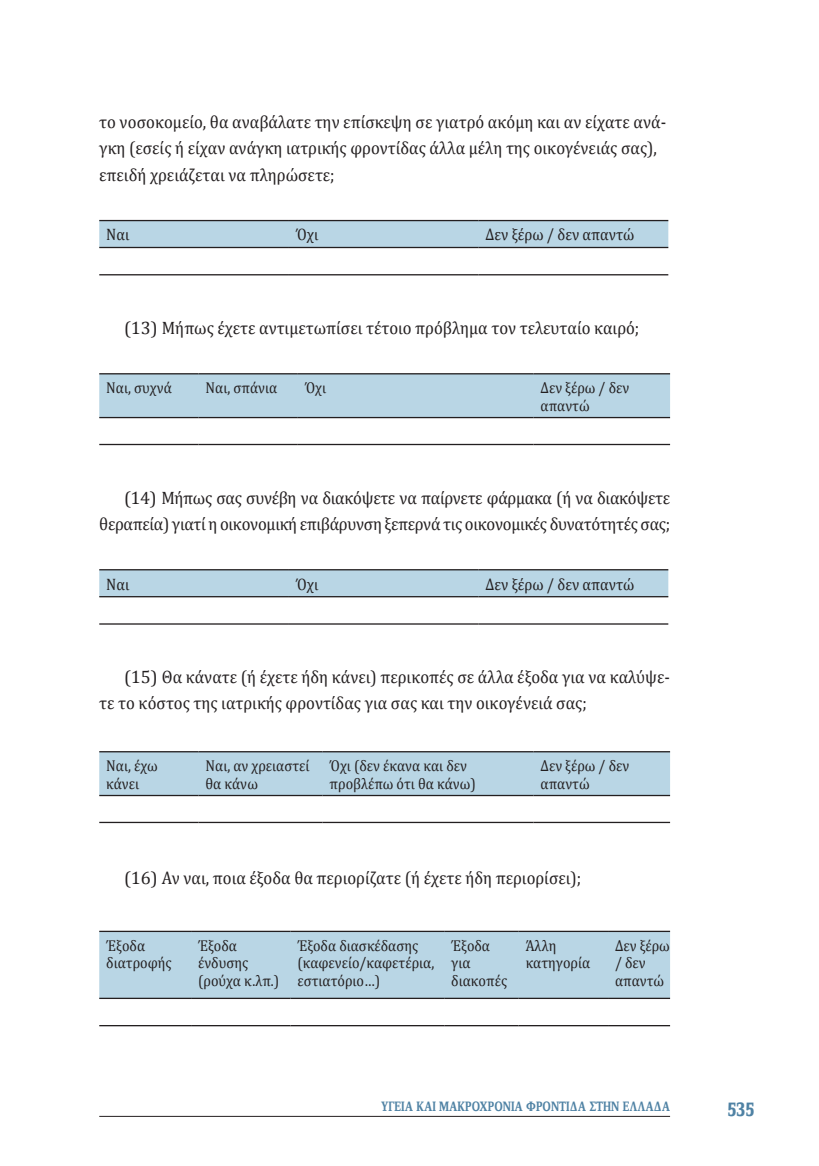
<style>
.page{position:relative;width:819px;height:1166px;background:#fff}
.page>*{position:absolute;margin:0;border:0;box-sizing:border-box;transform-origin:0 0}
.t1{font:700 21px "Zine Serif Dis Greek";color:#4f82a4;scale:.9 1}
.t2{font:18.03px/26.2px "Cambria";color:#231f20}
.t3{font:18.03px/26.2px "Cambria";color:#231f20;scale:.92 1}
.t4{font:18.03px/26.2px "Cambria";letter-spacing:-.02em;color:#231f20;text-align:right}
.t5{font:16.62px "Cambria";color:#231f20;scale:.9 1}
.t6{font:15.75px/17.5px "Cambria";color:#231f20;scale:.9 1}
.t7{font:500 14px "Zine Serif Dis Greek";color:#4f82a4;scale:.94 1}
</style>
<div class="page">
<hr style="left:99px;top:1116px;width:571px;height:1px;background:#231f20">
<svg style="left:99px;top:221px;width:569px;height:26px;background:#b6d3e2"></svg>
<hr style="left:99px;top:220px;width:190px;height:1px;background:#231f20">
<hr style="left:289px;top:220px;width:189px;height:1px;background:#231f20">
<hr style="left:478px;top:220px;width:190px;height:1px;background:#231f20">
<hr style="left:99px;top:247px;width:190px;height:1px;background:#231f20">
<hr style="left:289px;top:247px;width:189px;height:1px;background:#231f20">
<hr style="left:478px;top:247px;width:190px;height:1px;background:#231f20">
<hr style="left:99px;top:274px;width:190px;height:1px;background:#231f20">
<hr style="left:289px;top:274px;width:189px;height:1px;background:#231f20">
<hr style="left:478px;top:274px;width:190px;height:1px;background:#231f20">
<div style="left:99px;top:374px;width:571px;height:43px;background:#b9d6e5"></div>
<hr style="left:99px;top:373px;width:99px;height:1px;background:#231f20">
<hr style="left:198px;top:373px;width:100px;height:1px;background:#231f20">
<hr style="left:298px;top:373px;width:235px;height:1px;background:#231f20">
<hr style="left:533px;top:373px;width:137px;height:1px;background:#231f20">
<hr style="left:99px;top:417px;width:99px;height:1px;background:#231f20">
<hr style="left:198px;top:417px;width:100px;height:1px;background:#231f20">
<hr style="left:298px;top:417px;width:235px;height:1px;background:#231f20">
<hr style="left:533px;top:417px;width:137px;height:1px;background:#231f20">
<hr style="left:99px;top:444px;width:99px;height:1px;background:#231f20">
<hr style="left:198px;top:444px;width:100px;height:1px;background:#231f20">
<hr style="left:298px;top:444px;width:235px;height:1px;background:#231f20">
<hr style="left:533px;top:444px;width:137px;height:1px;background:#231f20">
<div style="left:99px;top:570px;width:569px;height:26px;background:#b9d6e5"></div>
<hr style="left:99px;top:569px;width:190px;height:1px;background:#231f20">
<hr style="left:289px;top:569px;width:189px;height:1px;background:#231f20">
<hr style="left:478px;top:569px;width:190px;height:1px;background:#231f20">
<hr style="left:99px;top:596px;width:190px;height:1px;background:#231f20">
<hr style="left:289px;top:596px;width:189px;height:1px;background:#231f20">
<hr style="left:478px;top:596px;width:190px;height:1px;background:#231f20">
<hr style="left:99px;top:623px;width:190px;height:2px;background:#231f20">
<hr style="left:289px;top:623px;width:189px;height:2px;background:#231f20">
<hr style="left:478px;top:623px;width:190px;height:2px;background:#231f20">
<div style="left:99px;top:752px;width:571px;height:43px;background:#b9d6e5"></div>
<hr style="left:99px;top:751px;width:99px;height:1px;background:#231f20">
<hr style="left:198px;top:751px;width:124px;height:1px;background:#231f20">
<hr style="left:322px;top:751px;width:211px;height:1px;background:#231f20">
<hr style="left:533px;top:751px;width:137px;height:1px;background:#231f20">
<hr style="left:99px;top:795px;width:99px;height:1px;background:#231f20">
<hr style="left:198px;top:795px;width:124px;height:1px;background:#231f20">
<hr style="left:322px;top:795px;width:211px;height:1px;background:#231f20">
<hr style="left:533px;top:795px;width:137px;height:1px;background:#231f20">
<hr style="left:99px;top:822px;width:99px;height:1px;background:#231f20">
<hr style="left:198px;top:822px;width:124px;height:1px;background:#231f20">
<hr style="left:322px;top:822px;width:211px;height:1px;background:#231f20">
<hr style="left:533px;top:822px;width:137px;height:1px;background:#231f20">
<div style="left:99px;top:932px;width:571px;height:66px;background:#b9d6e5"></div>
<hr style="left:99px;top:1025px;width:92px;height:1px;background:#231f20">
<hr style="left:191px;top:1025px;width:99px;height:1px;background:#231f20">
<hr style="left:290px;top:1025px;width:154px;height:1px;background:#231f20">
<hr style="left:444px;top:1025px;width:74px;height:1px;background:#231f20">
<hr style="left:518px;top:1025px;width:90px;height:1px;background:#231f20">
<hr style="left:608px;top:1025px;width:62px;height:1px;background:#231f20">
<hr style="left:99px;top:931px;width:92px;height:1px;background:#231f20">
<hr style="left:191px;top:931px;width:99px;height:1px;background:#231f20">
<hr style="left:290px;top:931px;width:154px;height:1px;background:#231f20">
<hr style="left:444px;top:931px;width:74px;height:1px;background:#231f20">
<hr style="left:518px;top:931px;width:90px;height:1px;background:#231f20">
<hr style="left:608px;top:931px;width:62px;height:1px;background:#231f20">
<hr style="left:99px;top:998px;width:92px;height:1px;background:#231f20">
<hr style="left:191px;top:998px;width:99px;height:1px;background:#231f20">
<hr style="left:290px;top:998px;width:154px;height:1px;background:#231f20">
<hr style="left:444px;top:998px;width:74px;height:1px;background:#231f20">
<hr style="left:518px;top:998px;width:90px;height:1px;background:#231f20">
<hr style="left:608px;top:998px;width:62px;height:1px;background:#231f20">
<p class="t3" style="left:99px;top:109px;width:618px">το νοσοκομείο, θα αναβάλατε την επίσκεψη σε γιατρό ακόμη και αν είχατε ανά&shy;γκη (εσείς ή είχαν ανάγκη ιατρικής φροντίδας άλλα μέλη της οικογένειάς σας), επειδή χρειάζεται να πληρώσετε;</p>
<p class="t5" style="left:106px;top:225px;width:27px">Ναι</p>
<p class="t5" style="left:296px;top:225px;width:27px">Όχι</p>
<p class="t5" style="left:485px;top:225px;width:167px">Δεν ξέρω / δεν απαντώ</p>
<p class="t2" style="left:124px;top:314px;width:516px">(13) Μήπως έχετε αντιμετωπίσει τέτοιο πρόβλημα τον τελευταίο καιρό;</p>
<p class="t6" style="left:106px;top:379px;width:74px">Ναι, συχνά</p>
<p class="t6" style="left:205px;top:379px;width:81px">Ναι, σπάνια</p>
<p class="t6" style="left:305px;top:379px;width:25px">Όχι</p>
<p class="t6" style="left:540px;top:379px;width:100px">Δεν ξέρω / δεν απαντώ</p>
<p class="t4" style="left:99px;top:484px;width:572px">(14) Μήπως σας συνέβη να διακόψετε να παίρνετε φάρμακα (ή να διακόψετε θεραπεία) γιατί η οικονομική επιβάρυνση ξεπερνά τις οικονομικές δυνατότητές σας;</p>
<p class="t5" style="left:106px;top:574px;width:27px">Ναι</p>
<p class="t5" style="left:296px;top:574px;width:27px">Όχι</p>
<p class="t5" style="left:485px;top:574px;width:167px">Δεν ξέρω / δεν απαντώ</p>
<p class="t2" style="left:99px;top:664px;width:572px;text-indent:25px">(15) Θα κάνατε (ή έχετε ήδη κάνει) περικοπές σε άλλα έξοδα για να καλύψε&shy;τε το κόστος της ιατρικής φροντίδας για σας και την οικογένειά σας;</p>
<p class="t6" style="left:106px;top:757px;width:59px">Ναι, έχω κάνει</p>
<p class="t6" style="left:205px;top:757px;width:117px">Ναι, αν χρειαστεί θα κάνω</p>
<p class="t6" style="left:329px;top:757px;width:164px">Όχι (δεν έκανα και δεν προβλέπω ότι θα κάνω)</p>
<p class="t6" style="left:540px;top:757px;width:100px">Δεν ξέρω / δεν απαντώ</p>
<p class="t2" style="left:124px;top:865px;width:458px">(16) Αν ναι, ποια έξοδα θα περιορίζατε (ή έχετε ήδη περιορίσει);</p>
<p class="t6" style="left:106px;top:936px;width:74px">Έξοδα διατροφής</p>
<p class="t6" style="left:198px;top:936px;width:92px">Έξοδα ένδυσης (ρούχα κ.λπ.)</p>
<p class="t6" style="left:297px;top:936px;width:154px">Έξοδα διασκέδασης (καφενείο/καφετέρια, εστιατόριο…)</p>
<p class="t6" style="left:451px;top:936px;width:64px">Έξοδα για διακοπές</p>
<p class="t6" style="left:525px;top:936px;width:73px">Άλλη κατηγορία</p>
<p class="t6" style="left:615px;top:936px;width:63px">Δεν ξέρω / δεν απαντώ</p>
<p class="t7" style="left:381px;top:1100px;width:309px">ΥΓΕΊΑ ΚΑΙ ΜΑΚΡΟΧΡΌΝΙΑ ΦΡΟΝΤΊΔΑ ΣΤΗΝ ΕΛΛΆΔΑ</p>
<h1 class="t1" style="left:727px;top:1098px;width:32px">535</h1>
</div>
